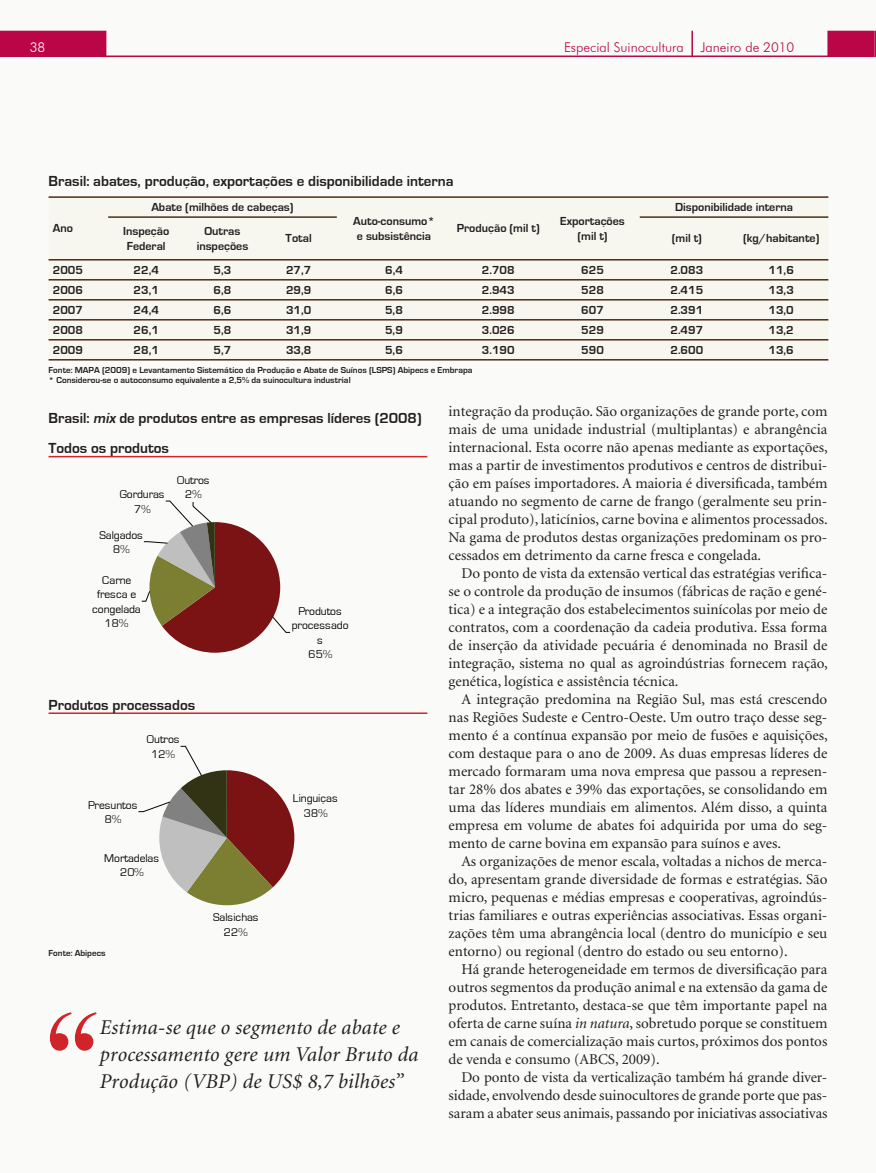
<style>
.page{position:relative;width:876px;height:1173px;background:#fff}
.page>*{position:absolute;margin:0;border:0;box-sizing:border-box;transform-origin:0 0}
.t1{font:150px "Bask Old Face";color:#d1232a}
.t2{font:italic 21px/27px "Minion";letter-spacing:.01em;color:#231f20}
.t3{font:15px/18px "Minion";color:#231f20;text-align:justify}
.t4{font:700 15px "Eurostile";color:#231f20}
.t5{font:300 13.5px "Futura BT";color:#ba0646}
.t6{font:300 13.5px "Futura BT";color:#fff}
.t7{font:700 12px/15px "Eurostile";color:#231f20;text-align:center}
.t8{font:11.55px/14.5px "Eurostile";letter-spacing:-.005em;color:#040503;text-align:center}
.t9{font:700 9px "Eurostile";color:#231f20}
.s1{font-style:italic}
</style>
<div class="page">
<div style="left:0;top:0;width:873px;height:1173px;background:#fafaf8"></div>
<div style="left:0;top:31px;width:106px;height:25px;background:#ba0646"></div>
<hr style="left:0;top:56px;width:873px;height:1px;background:#ba0646">
<svg style="left:691px;top:31px;width:1px;height:25px"></svg>
<div style="left:827px;top:31px;width:46px;height:25px;background:#ba0646"></div>
<hr style="left:873px;top:0;width:2px;height:1173px;background:#fafaf8">
<svg style="left:873px;top:31px;width:2px;height:26px"></svg>
<div style="left:49px;top:216px;width:779px;height:125px;background:#f8f7ef"></div>
<hr style="left:49px;top:196px;width:779px;height:2px;background:#4d2b19">
<hr style="left:108px;top:216px;width:228px;height:2px;background:#4d2b19">
<hr style="left:639px;top:216px;width:189px;height:2px;background:#4d2b19">
<hr style="left:49px;top:259px;width:779px;height:1px;background:#4d2b19">
<hr style="left:49px;top:279px;width:779px;height:1px;background:#4d2b19">
<hr style="left:49px;top:299px;width:779px;height:1px;background:#4d2b19">
<hr style="left:49px;top:319px;width:779px;height:1px;background:#4d2b19">
<hr style="left:49px;top:339px;width:779px;height:1px;background:#4d2b19">
<hr style="left:49px;top:359px;width:779px;height:1px;background:#4d2b19">
<svg style="left:141px;top:500px;width:149px;height:153px"></svg>
<svg style="left:138px;top:745px;width:156px;height:160px"></svg>
<hr style="left:49px;top:456px;width:378px;height:1px;background:#d1232a">
<hr style="left:49px;top:712px;width:378px;height:2px;background:#d1232a">
<p class="t6" style="left:30px;top:39px;width:17px">38</p>
<p class="t5" style="left:563px;top:39px;width:232px">Especial Suinocultura Janeiro de 2010</p>
<p class="t4" style="left:49px;top:173px;width:406px">Brasil: abates, produção, exportações e disponibilidade interna</p>
<p class="t7" style="left:53px;top:221px;width:22px">Ano</p>
<p class="t7" style="left:151px;top:200px;width:144px">Abate (milhões de cabeças)</p>
<p class="t7" style="left:674px;top:200px;width:119px">Disponibilidade interna</p>
<p class="t7" style="left:353px;top:214px;width:83px">Auto-consumo* e subsistência</p>
<p class="t7" style="left:456px;top:221px;width:84px">Produção (mil t)</p>
<p class="t7" style="left:560px;top:214px;width:66px">Exportações (mil t)</p>
<p class="t7" style="left:123px;top:224px;width:48px">Inspeção<br>Federal</p>
<p class="t7" style="left:196px;top:224px;width:53px">Outras inspeções</p>
<p class="t7" style="left:285px;top:231px;width:28px">Total</p>
<p class="t7" style="left:671px;top:231px;width:32px">(mil t)</p>
<p class="t7" style="left:742px;top:231px;width:78px">(kg/habitante)</p>
<p class="t7" style="left:53px;top:262px;width:32px">2005</p>
<p class="t7" style="left:133px;top:262px;width:27px">22,4</p>
<p class="t7" style="left:213px;top:262px;width:19px">5,3</p>
<p class="t7" style="left:286px;top:262px;width:27px">27,7</p>
<p class="t7" style="left:385px;top:262px;width:19px">6,4</p>
<p class="t7" style="left:482px;top:262px;width:34px">2.708</p>
<p class="t7" style="left:581px;top:262px;width:24px">625</p>
<p class="t7" style="left:670px;top:262px;width:34px">2.083</p>
<p class="t7" style="left:768px;top:262px;width:27px">11,6</p>
<p class="t7" style="left:53px;top:282px;width:32px">2006</p>
<p class="t7" style="left:134px;top:282px;width:27px">23,1</p>
<p class="t7" style="left:213px;top:282px;width:19px">6,8</p>
<p class="t7" style="left:286px;top:282px;width:27px">29,9</p>
<p class="t7" style="left:385px;top:282px;width:19px">6,6</p>
<p class="t7" style="left:482px;top:282px;width:34px">2.943</p>
<p class="t7" style="left:581px;top:282px;width:24px">528</p>
<p class="t7" style="left:670px;top:282px;width:34px">2.415</p>
<p class="t7" style="left:768px;top:282px;width:27px">13,3</p>
<p class="t7" style="left:53px;top:302px;width:32px">2007</p>
<p class="t7" style="left:133px;top:302px;width:27px">24,4</p>
<p class="t7" style="left:213px;top:302px;width:19px">6,6</p>
<p class="t7" style="left:286px;top:302px;width:27px">31,0</p>
<p class="t7" style="left:385px;top:302px;width:19px">5,8</p>
<p class="t7" style="left:481px;top:302px;width:34px">2.998</p>
<p class="t7" style="left:581px;top:302px;width:24px">607</p>
<p class="t7" style="left:670px;top:302px;width:34px">2.391</p>
<p class="t7" style="left:768px;top:302px;width:27px">13,0</p>
<p class="t7" style="left:53px;top:322px;width:32px">2008</p>
<p class="t7" style="left:133px;top:322px;width:27px">26,1</p>
<p class="t7" style="left:213px;top:322px;width:19px">5,8</p>
<p class="t7" style="left:286px;top:322px;width:27px">31,9</p>
<p class="t7" style="left:385px;top:322px;width:19px">5,9</p>
<p class="t7" style="left:481px;top:322px;width:34px">3.026</p>
<p class="t7" style="left:581px;top:322px;width:24px">529</p>
<p class="t7" style="left:670px;top:322px;width:34px">2.497</p>
<p class="t7" style="left:768px;top:322px;width:27px">13,2</p>
<p class="t7" style="left:53px;top:342px;width:32px">2009</p>
<p class="t7" style="left:133px;top:342px;width:27px">28,1</p>
<p class="t7" style="left:213px;top:342px;width:19px">5,7</p>
<p class="t7" style="left:286px;top:342px;width:27px">33,8</p>
<p class="t7" style="left:385px;top:342px;width:19px">5,6</p>
<p class="t7" style="left:481px;top:342px;width:34px">3.190</p>
<p class="t7" style="left:581px;top:342px;width:24px">590</p>
<p class="t7" style="left:670px;top:342px;width:34px">2.600</p>
<p class="t7" style="left:768px;top:342px;width:27px">13,6</p>
<p class="t9" style="left:49px;top:365px;width:34px">Fonte: MAPA</p>
<p class="t9" style="left:102px;top:365px;width:276px">(2009) e Levantamento Sistemático da Produção e Abate de Suínos (LSPS</p>
<p class="t9" style="left:392px;top:365px;width:81px">) Abipecs e Embrapa</p>
<p class="t9" style="left:49px;top:375px;width:303px">* Considerou-se o autoconsumo equivalente a 2,5% da suinocultura industrial</p>
<p class="t4" style="left:49px;top:410px;width:374px">Brasil: <span class="s1">mix</span> de produtos entre as empresas líderes (2008)</p>
<p class="t3" style="left:448px;top:403px;width:380px">integração da produção. São organizações de grande porte, com mais de uma unidade industrial (multiplantas) e abrangência internacional. Esta ocorre não apenas mediante as exportações, mas a partir de investimentos produtivos e centros de distribui&shy;ção em países importadores. A maioria é diversificada, também atuando no segmento de carne de frango (geralmente seu prin&shy;cipal produto), laticínios, carne bovina e alimentos processados.<br>Na gama de produtos destas organizações predominam os pro&shy;cessados em detrimento da carne fresca e congelada.</p>
<p class="t3" style="left:448px;top:565px;width:380px;text-indent:13px">Do ponto de vista da extensão vertical das estratégias verifica&shy;se o controle da produção de insumos (fábricas de ração e gené&shy;tica) e a integração dos estabelecimentos suinícolas por meio de contratos, com a coordenação da cadeia produtiva. Essa forma de inserção da atividade pecuária é denominada no Brasil de integração, sistema no qual as agroindústrias fornecem ração, genética, logística e assistência técnica.</p>
<p class="t3" style="left:448px;top:691px;width:380px;text-indent:13px">A integração predomina na Região Sul, mas está crescendo nas Regiões Sudeste e Centro-Oeste. Um outro traço desse seg&shy;mento é a contínua expansão por meio de fusões e aquisições, com destaque para o ano de 2009. As duas empresas líderes de mercado formaram uma nova empresa que passou a represen&shy;tar 28% dos abates e 39% das exportações, se consolidando em uma das líderes mundiais em alimentos. Além disso, a quinta empresa em volume de abates foi adquirida por uma do seg&shy;mento de carne bovina em expansão para suínos e aves.</p>
<p class="t3" style="left:448px;top:853px;width:380px;text-indent:13px">As organizações de menor escala, voltadas a nichos de merca&shy;do, apresentam grande diversidade de formas e estratégias. São micro, pequenas e médias empresas e cooperativas, agroindús&shy;trias familiares e outras experiências associativas. Essas organi&shy;zações têm uma abrangência local (dentro do município e seu entorno) ou regional (dentro do estado ou seu entorno).</p>
<p class="t3" style="left:448px;top:961px;width:380px;text-indent:13px">Há grande heterogeneidade em termos de diversificação para outros segmentos da produção animal e na extensão da gama de produtos. Entretanto, destaca-se que têm importante papel na oferta de carne suína <span class="s1">in natura</span>, sobretudo porque se constituem em canais de comercialização mais curtos, próximos dos pontos de venda e consumo (ABCS, 2009).</p>
<p class="t3" style="left:448px;top:1069px;width:380px;text-indent:13px">Do ponto de vista da verticalização também há grande diver&shy;sidade, envolvendo desde suinocultores de grande porte que pas&shy;saram a abater seus animais, passando por iniciativas associativas</p>
<p class="t4" style="left:49px;top:440px;width:122px">Todos os produtos</p>
<p class="t8" style="left:177px;top:473px;width:34px">Outros</p>
<p class="t8" style="left:120px;top:487px;width:46px">Gorduras</p>
<p class="t8" style="left:185px;top:487px;width:18px">2%</p>
<p class="t8" style="left:134px;top:502px;width:18px">7%</p>
<p class="t8" style="left:99px;top:528px;width:45px">Salgados<br>8%</p>
<p class="t8" style="left:92px;top:573px;width:50px">Carne fresca e congelada<br>18%</p>
<p class="t8" style="left:292px;top:604px;width:58px">Produtos processado s<br>65%</p>
<p class="t4" style="left:49px;top:696px;width:148px">Produtos processados</p>
<p class="t8" style="left:147px;top:732px;width:34px">Outros<br>12%</p>
<p class="t8" style="left:293px;top:791px;width:46px">Linguiças<br>38%</p>
<p class="t8" style="left:88px;top:798px;width:51px">Presuntos<br>8%</p>
<p class="t8" style="left:104px;top:851px;width:56px">Mortadelas<br>20%</p>
<p class="t8" style="left:213px;top:910px;width:47px">Salsichas<br>22%</p>
<p class="t9" style="left:49px;top:948px;width:58px">Fonte: Abipecs</p>
<h1 class="t1" style="left:43px;top:982px;width:62px">“</h1>
<h2 class="t2" style="left:100px;top:1014px;width:320px">Estima-se que o segmento de abate e processamento gere um Valor Bruto da</h2>
<h2 class="t2" style="left:100px;top:1068px;width:305px">Produção (VBP) de US$ 8,7 bilhões”</h2>
</div>
